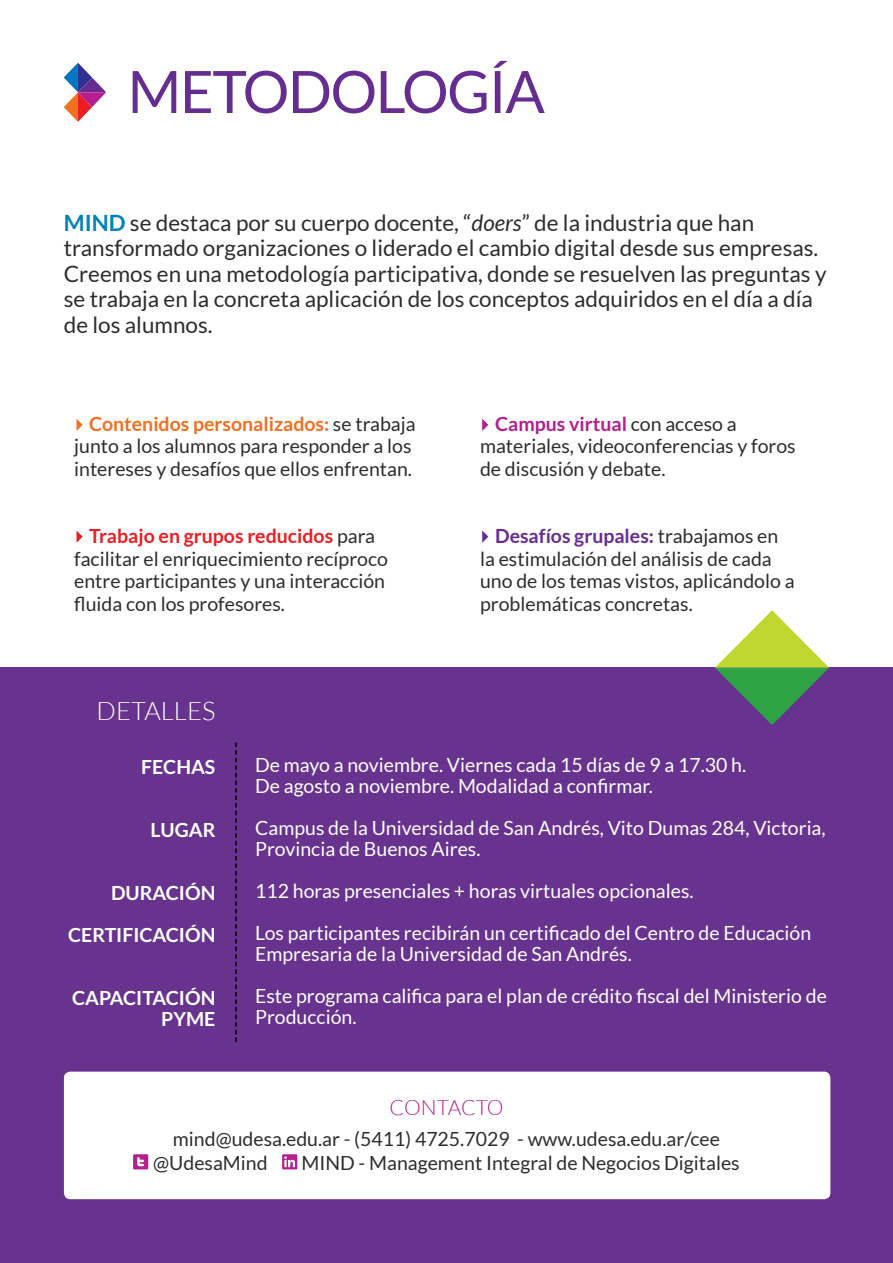
<style>
.page{position:relative;width:893px;height:1263px;background:#fff}
.page>*{position:absolute;margin:0;border:0;box-sizing:border-box;transform-origin:0 0}
.t1{font:58.5px "Lato";letter-spacing:-.025em;color:#662d91}
.t2{font:300 25.5px "Lato";color:#fff}
.t3{font:22.5px/25.5px "Lato";color:#2d2d2d}
.t4{font:300 21px "Lato";color:#b41e8e}
.t5{font:19.5px/22.5px "Lato";color:#2d2d2d}
.t6{font:19.5px/21px "Lato";color:#fff}
.t7{font:700 19.5px/42px "Lato";color:#fff;text-align:right}
.s1{font-weight:700;color:#0083b7}
.s2{font-style:italic}
.s3{font-weight:700;color:#f36f21}
.s4{font-weight:700;color:#ed1d24}
.s5{font-weight:700;color:#b61d8e}
.s6{font-weight:700;color:#682c91}
</style>
<div class="page">
<div style="left:0;top:668px;width:893px;height:595px;background:#68338f"></div>
<svg style="left:235px;top:742px;width:2px;height:300px"></svg>
<svg style="left:482px;top:419px;width:6px;height:12px"></svg>
<svg style="left:77px;top:419px;width:6px;height:12px"></svg>
<svg style="left:482px;top:530px;width:6px;height:13px"></svg>
<svg style="left:77px;top:531px;width:6px;height:12px"></svg>
<svg style="left:64px;top:63px;width:42px;height:59px"></svg>
<svg style="left:715px;top:610px;width:114px;height:115px"></svg>
<div style="left:68px;top:1071px;width:763px;height:128px;background:#fff"></div>
<svg style="left:133px;top:1154px;width:15px;height:15px"></svg>
<svg style="left:282px;top:1154px;width:15px;height:15px"></svg>
<h1 class="t1" style="left:128px;top:59px;width:419px">METODOLOGÍA</h1>
<p class="t3" style="left:64px;top:209px;width:764px"><span class="s1">MIND</span> se destaca por su cuerpo docente, “<span class="s2">doers</span>” de la industria que han transformado organizaciones o liderado el cambio digital desde sus empresas.<br>Creemos en una metodología participativa, donde se resuelven las preguntas y se trabaja en la concreta aplicación de los conceptos adquiridos en el día a día de los alumnos.</p>
<p class="t5" style="left:74px;top:412px;width:343px;text-indent:15px"><span class="s3">Contenidos personalizados:</span> se trabaja junto a los alumnos para responder a los intereses y desafíos que ellos enfrentan.</p>
<p class="t5" style="left:74px;top:525px;width:315px;text-indent:15px"><span class="s4">Trabajo en grupos reducidos</span> para facilitar el enriquecimiento recíproco entre participantes y una interacción fluida con los profesores.</p>
<p class="t5" style="left:480px;top:412px;width:317px;text-indent:15px"><span class="s5">Campus virtual</span> con acceso a materiales, videoconferencias y foros de discusión y debate.</p>
<p class="t5" style="left:480px;top:525px;width:316px;text-indent:15px"><span class="s6">Desafíos grupales:</span> trabajamos en la estimulación del análisis de cada uno de los temas vistos, aplicándolo a problemáticas concretas.</p>
<h2 class="t2" style="left:97px;top:697px;width:120px">DETALLES</h2>
<p class="t7" style="left:141px;top:745px;width:76px">FECHAS</p>
<p class="t7" style="left:150px;top:808px;width:66px">LUGAR</p>
<p class="t7" style="left:68px;top:871px;width:149px">DURACIÓN<br>CERTIFICACIÓN</p>
<p class="t7" style="left:72px;top:987px;width:145px;line-height:21px">CAPACITACIÓN<br>PYME</p>
<p class="t6" style="left:255px;top:754px;width:493px">De mayo a noviembre. Viernes cada 15 días de 9 a 17.30 h.<br>De agosto a noviembre. Modalidad a confirmar.</p>
<p class="t6" style="left:255px;top:817px;width:572px">Campus de la Universidad de San Andrés, Vito Dumas 284, Victoria,<br>Provincia de Buenos Aires.</p>
<p class="t6" style="left:255px;top:869px;width:558px;line-height:42px">112 horas presenciales + horas virtuales opcionales.<br>Los participantes recibirán un certificado del Centro de Educación</p>
<p class="t6" style="left:255px;top:932px;width:573px;line-height:42px">Empresaria de la Universidad de San Andrés.<br>Este programa califica para el plan de crédito fiscal del Ministerio de</p>
<p class="t6" style="left:255px;top:1006px;width:103px">Producción.</p>
<p class="t4" style="left:389px;top:1096px;width:116px">CONTACTO</p>
<p class="t5" style="left:153px;top:1126px;width:568px;line-height:24px;text-indent:20px">mind@udesa.edu.ar - (5411) 4725.7029 - www.udesa.edu.ar/cee @UdesaMind</p>
<p class="t5" style="left:302px;top:1151px;width:440px">MIND - Management Integral de Negocios Digitales</p>
</div>
